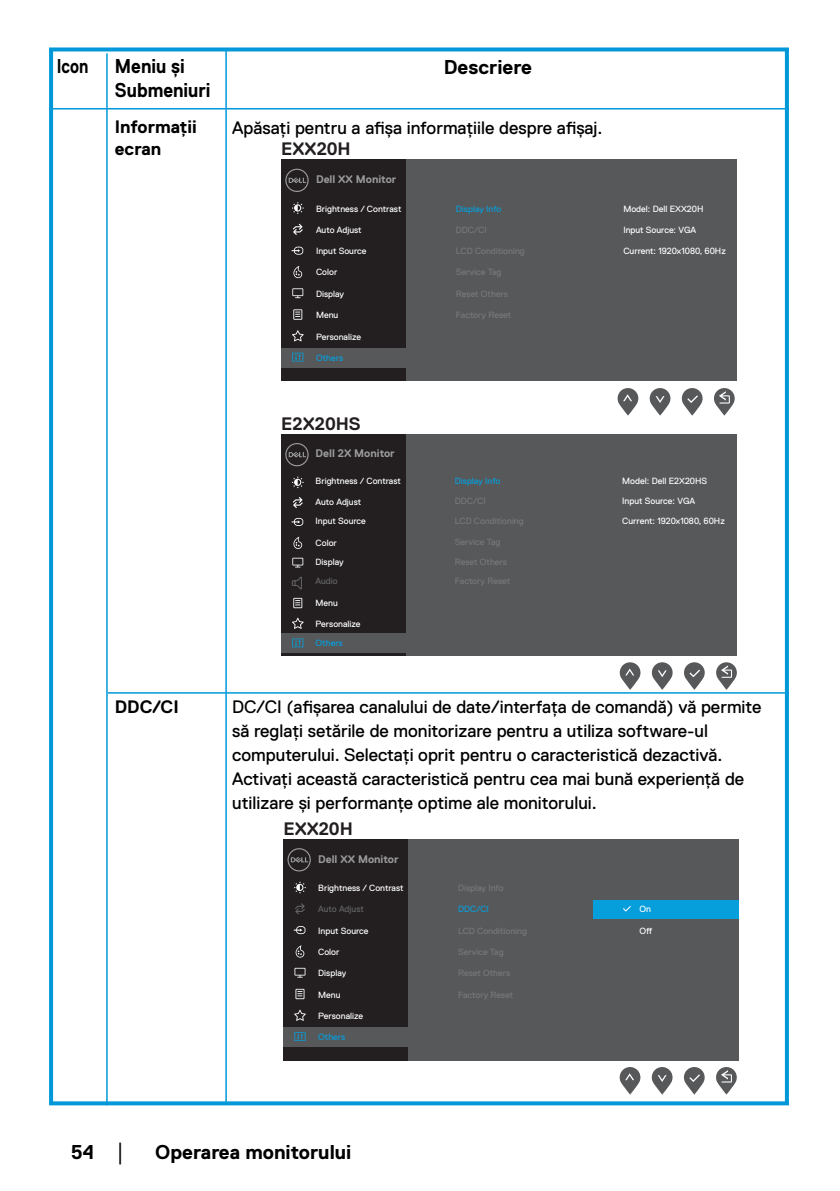
<style>
.page{position:relative;width:840px;height:1191px;background:#fff}
.page>*{position:absolute;margin:0;border:0;box-sizing:border-box;transform-origin:0 0}
.t1{font:700 20px "Dell Replica";color:#000}
.t2{font:700 20px/24px "Dell Replica";color:#000;scale:.9 1}
.t3{font:700 20px "Dell Replica";color:#000;scale:.8 1}
.t4{font:18px/24px "Dell Replica";color:#000}
.t5{font:700 18px/21.6px "Dell Replica";color:#000}
.t6{font:700 18px "Dell Replica";color:#231f20}
.t7{font:700 11px "Dell Replica";color:#9b9b9b}
.t8{font:9px/19px "Dell Replica";color:#fff}
.t9{font:9px/19.4px "Dell Replica";color:#787878}
.t10{font:9px "Dell Replica";color:#069edb}
.t11{font:9px "Dell Replica";color:#646464}
.s1{font-family:"Arial";font-weight:400;font-size:18px}
</style>
<div class="page">
<hr style="left:51px;top:108px;width:737px;height:1px;background:#0098d9">
<hr style="left:108px;top:692px;width:680px;height:1px;background:#0098d9">
<hr style="left:106px;top:53px;width:2px;height:1052px;background:#0098d9">
<hr style="left:225px;top:50px;width:2px;height:1054px;background:#0098d9">
<svg style="left:784px;top:51px;width:4px;height:1050px;fill:#0098d9"></svg>
<svg style="left:49px;top:51px;width:4px;height:1050px;fill:#0098d9"></svg>
<svg style="left:49px;top:47px;width:739px;height:4px;fill:#0098d9"></svg>
<svg style="left:49px;top:1101px;width:739px;height:4px;fill:#0098d9"></svg>
<div style="left:281px;top:160px;width:455px;height:221px;background:#57585a"></div>
<div style="left:281px;top:160px;width:125px;height:221px;background:#231f20"></div>
<div style="left:281px;top:348px;width:125px;height:20px;background:#57585a"></div>
<svg style="left:285px;top:169px;width:23px;height:23px"></svg>
<svg style="left:292px;top:202px;width:11px;height:12px"></svg>
<svg style="left:293px;top:224px;width:9px;height:11px"></svg>
<svg style="left:293px;top:266px;width:9px;height:12px"></svg>
<svg style="left:292px;top:288px;width:11px;height:10px"></svg>
<svg style="left:293px;top:309px;width:9px;height:11px"></svg>
<svg style="left:292px;top:330px;width:11px;height:11px"></svg>
<svg style="left:292px;top:353px;width:11px;height:8px"></svg>
<svg style="left:291px;top:247px;width:12px;height:8px"></svg>
<svg style="left:714px;top:388px;width:20px;height:27px"></svg>
<svg style="left:649px;top:388px;width:21px;height:27px"></svg>
<svg style="left:617px;top:388px;width:21px;height:27px"></svg>
<svg style="left:681px;top:388px;width:21px;height:27px"></svg>
<div style="left:281px;top:434px;width:455px;height:221px;background:#57585a"></div>
<div style="left:281px;top:434px;width:125px;height:221px;background:#231f20"></div>
<div style="left:281px;top:633px;width:125px;height:20px;background:#57585a"></div>
<svg style="left:285px;top:443px;width:23px;height:23px"></svg>
<svg style="left:292px;top:476px;width:11px;height:12px"></svg>
<svg style="left:293px;top:497px;width:9px;height:11px"></svg>
<svg style="left:293px;top:536px;width:9px;height:13px"></svg>
<svg style="left:292px;top:558px;width:11px;height:9px"></svg>
<svg style="left:293px;top:598px;width:9px;height:10px"></svg>
<svg style="left:292px;top:618px;width:11px;height:11px"></svg>
<svg style="left:292px;top:638px;width:11px;height:9px"></svg>
<svg style="left:291px;top:518px;width:12px;height:8px"></svg>
<svg style="left:291px;top:576px;width:11px;height:13px"></svg>
<svg style="left:716px;top:662px;width:20px;height:28px"></svg>
<svg style="left:651px;top:662px;width:21px;height:28px"></svg>
<svg style="left:619px;top:662px;width:21px;height:28px"></svg>
<svg style="left:684px;top:662px;width:20px;height:28px"></svg>
<div style="left:283px;top:839px;width:455px;height:221px;background:#57585a"></div>
<div style="left:283px;top:839px;width:125px;height:221px;background:#231f20"></div>
<div style="left:283px;top:1027px;width:125px;height:20px;background:#57585a"></div>
<svg style="left:287px;top:848px;width:23px;height:23px"></svg>
<svg style="left:294px;top:881px;width:11px;height:12px"></svg>
<svg style="left:295px;top:903px;width:10px;height:11px"></svg>
<svg style="left:295px;top:945px;width:9px;height:12px"></svg>
<svg style="left:294px;top:967px;width:11px;height:10px"></svg>
<svg style="left:295px;top:988px;width:9px;height:11px"></svg>
<svg style="left:294px;top:1009px;width:12px;height:11px"></svg>
<svg style="left:294px;top:1032px;width:11px;height:9px"></svg>
<svg style="left:293px;top:926px;width:12px;height:8px"></svg>
<svg style="left:716px;top:1067px;width:20px;height:27px"></svg>
<svg style="left:651px;top:1067px;width:21px;height:27px"></svg>
<svg style="left:619px;top:1067px;width:21px;height:27px"></svg>
<svg style="left:683px;top:1067px;width:21px;height:27px"></svg>
<div style="left:592px;top:900px;width:146px;height:18px;background:#069edb"></div>
<svg style="left:623px;top:906px;width:7px;height:5px"></svg>
<p class="t3" style="left:57px;top:55px;width:41px">Icon</p>
<p class="t2" style="left:115px;top:54px;width:108px">Meniu și<br>Submeniuri</p>
<p class="t1" style="left:443px;top:56px;width:89px">Descriere</p>
<p class="t5" style="left:115px;top:116px;width:83px">Informații ecran</p>
<p class="t4" style="left:232px;top:116px;width:372px">Apăsați pentru a afișa informațiile despre afișaj.</p>
<p class="t6" style="left:281px;top:139px;width:71px">EXX20H</p>
<p class="t7" style="left:316px;top:173px;width:82px">Dell XX Monitor</p>
<p class="t8" style="left:316px;top:199px;width:87px">Brightness / Contrast</p>
<p class="t8" style="left:316px;top:220px;width:47px">Auto Adjust</p>
<p class="t8" style="left:316px;top:242px;width:52px">Input Source</p>
<p class="t8" style="left:316px;top:263px;width:23px">Color</p>
<p class="t8" style="left:316px;top:284px;width:29px">Display</p>
<p class="t8" style="left:316px;top:305px;width:24px">Menu</p>
<p class="t8" style="left:316px;top:327px;width:46px">Personalize</p>
<p class="t10" style="left:316px;top:353px;width:29px">Others</p>
<p class="t10" style="left:455px;top:203px;width:47px">Display Info</p>
<p class="t9" style="left:455px;top:220px;width:32px">DDC/CI</p>
<p class="t9" style="left:455px;top:241px;width:70px">LCD Conditioning</p>
<p class="t9" style="left:455px;top:263px;width:47px">Service Tag</p>
<p class="t9" style="left:455px;top:284px;width:54px">Reset Others</p>
<p class="t9" style="left:455px;top:305px;width:57px">Factory Reset</p>
<p class="t8" style="left:623px;top:199px;width:82px">Model: Dell EXX20H</p>
<p class="t8" style="left:623px;top:220px;width:74px">Input Source: VGA</p>
<p class="t8" style="left:623px;top:242px;width:104px">Current: 1920x1080, 60Hz</p>
<p class="t6" style="left:281px;top:413px;width:81px">E2X20HS</p>
<p class="t7" style="left:315px;top:447px;width:81px">Dell 2X Monitor</p>
<p class="t8" style="left:315px;top:472px;width:87px">Brightness / Contrast</p>
<p class="t8" style="left:315px;top:492px;width:52px">Auto Adjust<br>Input Source</p>
<p class="t8" style="left:315px;top:534px;width:29px;line-height:18.4px">Color<br>Display</p>
<p class="t8" style="left:315px;top:593px;width:24px">Menu</p>
<p class="t11" style="left:315px;top:576px;width:24px">Audio</p>
<p class="t8" style="left:315px;top:614px;width:46px">Personalize</p>
<p class="t10" style="left:315px;top:638px;width:29px">Others</p>
<p class="t10" style="left:454px;top:476px;width:47px">Display Info</p>
<p class="t9" style="left:454px;top:491px;width:70px">DDC/CI<br>LCD Conditioning</p>
<p class="t9" style="left:454px;top:533px;width:57px">Service Tag<br>Reset Others<br>Factory Reset</p>
<p class="t8" style="left:622px;top:471px;width:86px">Model: Dell E2X20HS</p>
<p class="t8" style="left:622px;top:491px;width:104px;line-height:19.6px">Input Source: VGA<br>Current: 1920x1080, 60Hz</p>
<p class="t5" style="left:115px;top:696px;width:65px">DDC/CI</p>
<p class="t4" style="left:232px;top:695px;width:530px">DC/CI (afișarea canalului de date/interfața de comandă) vă permite să reglați setările de monitorizare pentru a utiliza software-ul computerului. Selectați oprit pentru o caracteristică dezactivă.<br>Activați această caracteristică pentru cea mai bună experiență de utilizare și performanțe optime ale monitorului.</p>
<p class="t6" style="left:283px;top:818px;width:71px">EXX20H</p>
<p class="t7" style="left:318px;top:852px;width:82px">Dell XX Monitor</p>
<p class="t8" style="left:318px;top:878px;width:87px">Brightness / Contrast</p>
<p class="t11" style="left:318px;top:904px;width:47px">Auto Adjust</p>
<p class="t8" style="left:318px;top:921px;width:52px">Input Source</p>
<p class="t8" style="left:318px;top:942px;width:23px">Color</p>
<p class="t8" style="left:318px;top:963px;width:29px">Display</p>
<p class="t8" style="left:318px;top:985px;width:24px">Menu</p>
<p class="t8" style="left:318px;top:1006px;width:46px">Personalize</p>
<p class="t10" style="left:318px;top:1032px;width:29px">Others</p>
<p class="t9" style="left:458px;top:878px;width:47px">Display Info</p>
<p class="t10" style="left:458px;top:904px;width:32px">DDC/CI</p>
<p class="t9" style="left:458px;top:921px;width:70px">LCD Conditioning</p>
<p class="t9" style="left:458px;top:942px;width:47px">Service Tag</p>
<p class="t9" style="left:458px;top:963px;width:54px">Reset Others</p>
<p class="t9" style="left:458px;top:984px;width:57px">Factory Reset</p>
<p class="t8" style="left:639px;top:899px;width:13px">On</p>
<p class="t8" style="left:639px;top:921px;width:14px">Off</p>
<p class="t1" style="left:71px;top:1141px;width:57px">54 <span class="s1">│</span></p>
<p class="t1" style="left:155px;top:1141px;width:197px">Operarea monitorului</p>
</div>
